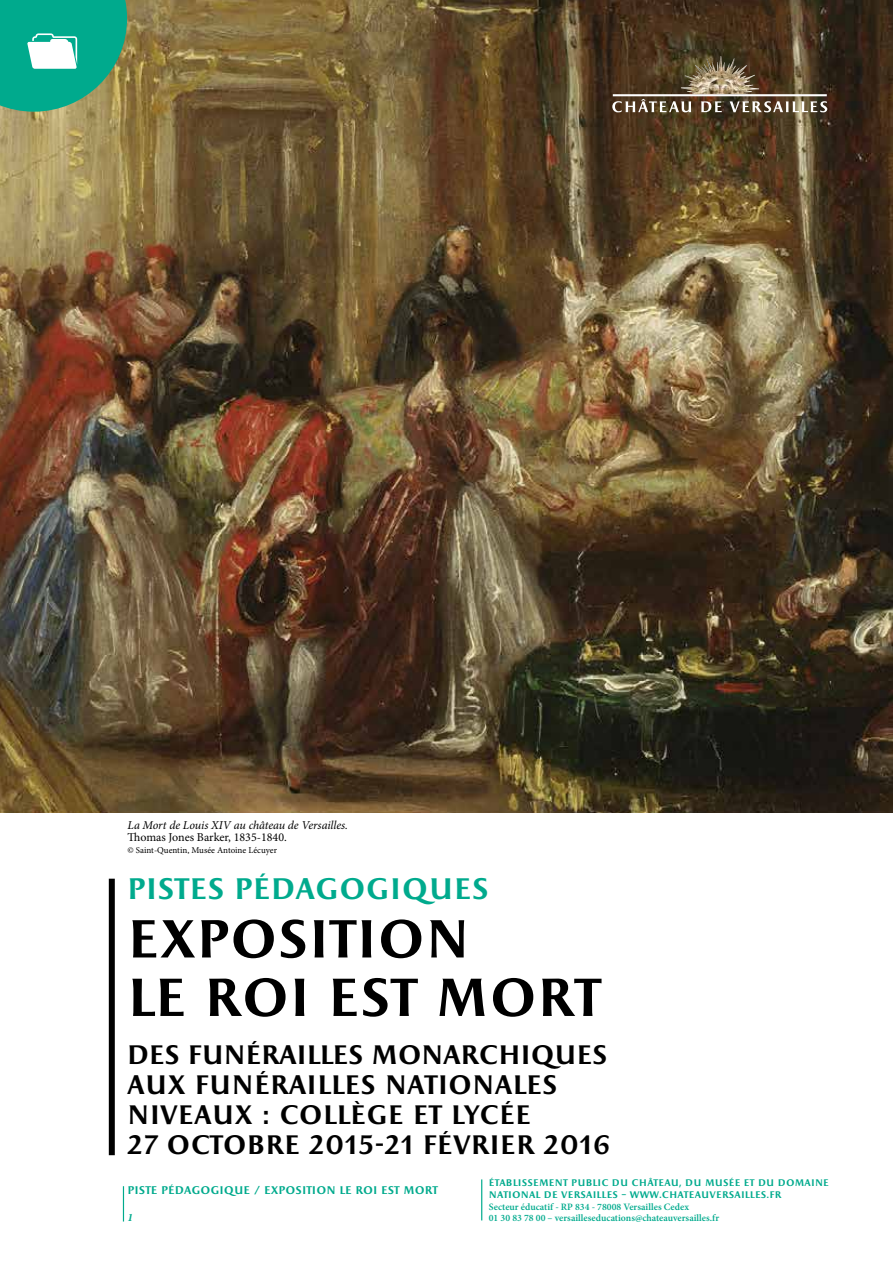
<style>
.page{position:relative;width:893px;height:1263px;background:#fff}
.page>*{position:absolute;margin:0;border:0;box-sizing:border-box;transform-origin:0 0}
.t1{font:700 54px/58.5px "Apollon";color:#000}
.t2{font:700 30px "Apollon";color:#00aa8d}
.t3{font:700 27px/30px "Apollon";color:#000}
.t4{font:italic 12px "Minion Pro";letter-spacing:-.005em;color:#000}
.t5{font:12px "Minion Pro";color:#000}
.t6{font:700 11.25px "Apollon";color:#00aa8d}
.t7{font:italic 700 11.25px "Minion Pro";color:#00aa8d}
.t8{font:600 9.75px/11.7px "Minion Pro";color:#00aa8d}
.t9{font:700 9.6px/11.7px "Apollon";letter-spacing:.015em;color:#00aa8d}
.t10{font:9px "Minion Pro";color:#000}
</style>
<div class="page">
<hr style="left:481px;top:1179px;width:1px;height:41px;background:#00aa8d">
<hr style="left:123px;top:1186px;width:1px;height:35px;background:#00aa8d">
<img style="left:0;top:0;width:893px;height:812px">
<div style="left:109px;top:879px;width:6px;height:276px;background:#000"></div>
<svg style="left:0;top:0;width:127px;height:112px;background:#2fae90"></svg>
<img style="left:681px;top:57px;width:78px;height:36px">
<svg style="left:612px;top:93px;width:215px;height:19px"></svg>
<p class="t4" style="left:128px;top:817px;width:222px">La Mort de Louis XIV au château de Versailles.</p>
<p class="t5" style="left:128px;top:829px;width:161px">Thomas Jones Barker, 1835-1840.</p>
<p class="t10" style="left:128px;top:844px;width:150px">© Saint-Quentin, Musée Antoine Lécuyer</p>
<p class="t2" style="left:127px;top:872px;width:363px">PISTES PÉDAGOGIQUES</p>
<h1 class="t1" style="left:127px;top:914px;width:476px">EXPOSITION<br>LE ROI EST MORT</h1>
<p class="t3" style="left:127px;top:1042px;width:485px">DES FUNÉRAILLES MONARCHIQUES<br>AUX FUNÉRAILLES NATIONALES<br>NIVEAUX : COLLÈGE ET LYCÉE<br>27 OCTOBRE 2015-21 FÉVRIER 2016</p>
<p class="t6" style="left:128px;top:1184px;width:312px">PISTE PÉDAGOGIQUE / EXPOSITION LE ROI EST MORT</p>
<p class="t7" style="left:128px;top:1209px;width:7px">1</p>
<p class="t9" style="left:489px;top:1178px;width:342px">ÉTABLISSEMENT PUBLIC DU CHÂTEAU, DU MUSÉE ET DU DOMAINE<br>NATIONAL DE VERSAILLES – WWW.CHATEAUVERSAILLES.FR</p>
<p class="t8" style="left:489px;top:1200px;width:232px">Secteur éducatif - RP 834 - 78008 Versailles Cedex<br>01 30 83 78 00 – versailleseducations@chateauversailles.fr</p>
</div>
